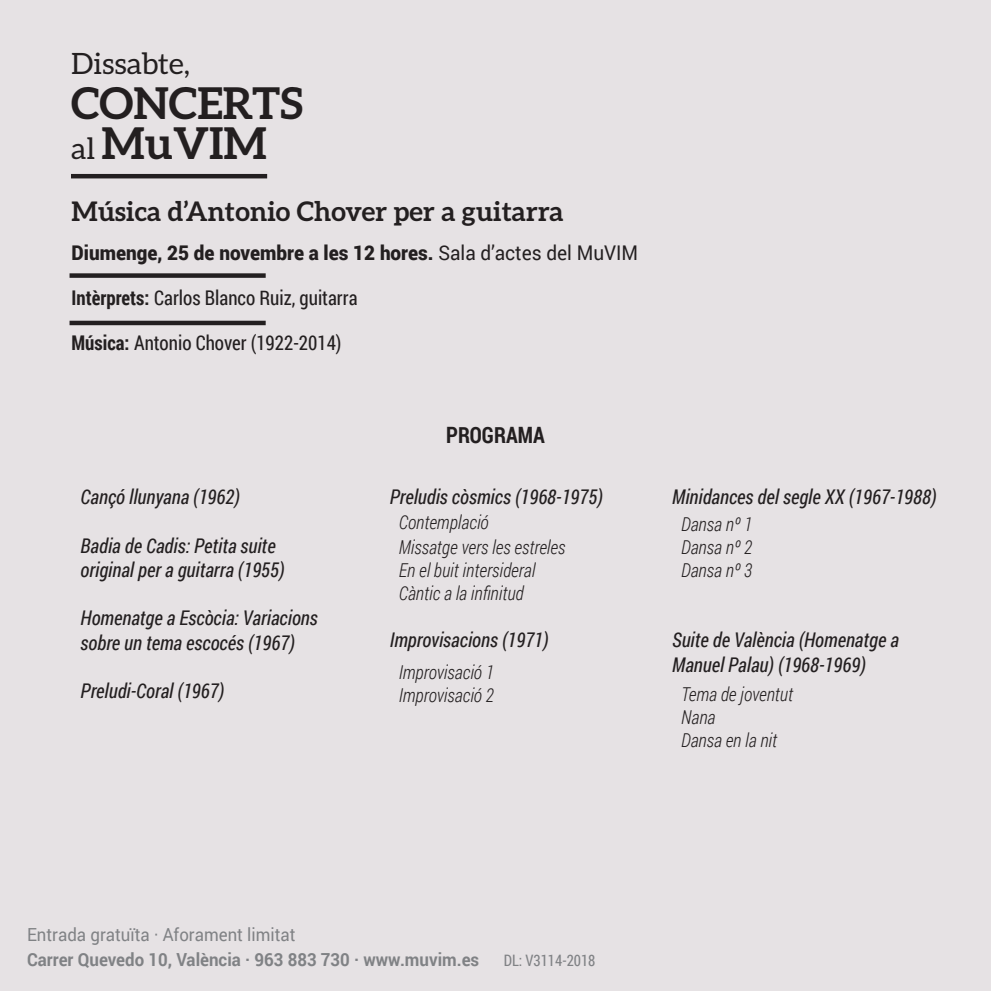
<style>
.page{position:relative;width:991px;height:991px;background:#e6e2e4}
.page>*{position:absolute;margin:0;border:0;box-sizing:border-box;transform-origin:0 0}
.t1{font:700 43.88px/40.1px "Aleo";color:#231f20}
.t2{font:29.47px "Aleo";color:#231f20}
.t3{font:700 27px "Aleo";letter-spacing:.005em;color:#231f20}
.t4{font:700 22.5px "Roboto Condensed";color:#231f20;scale:.94 1}
.t5{font:italic 20.25px/24.3px "Roboto Condensed";color:#231f20;scale:.94 1}
.t6{font:20.25px "Roboto Condensed";color:#231f20;scale:.94 1}
.t7{font:900 20.25px "Roboto";color:#231f20;scale:.94 1}
.t8{font:italic 300 19.12px/22.9px "Roboto Condensed";color:#231f20;scale:.94 1}
.t9{font:700 18px "Roboto";color:#808285;scale:.94 1}
.t10{font:18px "Roboto";color:#808285;scale:.94 1}
.t11{font:15.75px "Roboto Condensed";color:#808285;scale:.94 1}
.s1{font-weight:400;font-size:29.47px}
.s2{font-weight:400}
.s3{font-weight:700}
</style>
<div class="page">
<hr style="left:71px;top:174px;width:196px;height:4px;background:#231f20">
<hr style="left:70px;top:321px;width:196px;height:4px;background:#231f20">
<div style="left:70px;top:273px;width:196px;height:5px;background:#231f20"></div>
<h2 class="t2" style="left:71px;top:47px;width:121px">Dissabte,</h2>
<h1 class="t1" style="left:71px;top:82px;width:234px">CONCERTS <span class="s1">al</span> MuVIM</h1>
<h3 class="t3" style="left:72px;top:196px;width:493px">Música d’Antonio Chover per a guitarra</h3>
<p class="t7" style="left:72px;top:238px;width:604px">Diumenge, 25 de novembre a les 12 hores. <span class="s2">Sala d’actes del MuVIM</span></p>
<p class="t6" style="left:72px;top:284px;width:306px"><span class="s3">Intèrprets:</span> Carlos Blanco Ruiz, guitarra</p>
<p class="t6" style="left:72px;top:329px;width:289px"><span class="s3">Música:</span> Antonio Chover (1922-2014)</p>
<p class="t5" style="left:81px;top:484px;width:171px">Cançó llunyana (1962)</p>
<p class="t5" style="left:81px;top:532px;width:219px">Badia de Cadis: Petita suite original per a guitarra (1955)</p>
<p class="t5" style="left:81px;top:605px;width:254px">Homenatge a Escòcia: Variacions sobre un tema escocés (1967)</p>
<p class="t5" style="left:81px;top:678px;width:154px">Preludi-Coral (1967)</p>
<p class="t4" style="left:446px;top:419px;width:107px">PROGRAMA</p>
<p class="t5" style="left:390px;top:484px;width:228px">Preludis còsmics (1968-1975)</p>
<p class="t8" style="left:399px;top:509px;width:179px;line-height:25.2px">Contemplació<br>Missatge vers les estreles</p>
<p class="t8" style="left:399px;top:558px;width:147px">En el buit intersideral<br>Càntic a la infinitud</p>
<p class="t5" style="left:390px;top:627px;width:171px">Improvisacions (1971)</p>
<p class="t8" style="left:399px;top:660px;width:103px">Improvisació 1<br>Improvisació 2</p>
<p class="t5" style="left:672px;top:484px;width:283px">Minidances del segle XX (1967-1988)</p>
<p class="t8" style="left:681px;top:512px;width:77px;text-align:justify">Dansa nº 1<br>Dansa nº 2<br>Dansa nº 3</p>
<p class="t5" style="left:672px;top:627px;width:243px">Suite de València (Homenatge a<br>Manuel Palau) (1968-1969)</p>
<p class="t8" style="left:681px;top:682px;width:121px">Tema de joventut<br>Nana<br>Dansa en la nit</p>
<p class="t10" style="left:27px;top:922px;width:287px">Entrada gratuïta · Aforament limitat</p>
<p class="t9" style="left:27px;top:947px;width:483px">Carrer Quevedo 10, València · 963 883 730 · www.muvim.es</p>
<p class="t11" style="left:504px;top:949px;width:99px">DL: V3114-2018</p>
</div>
